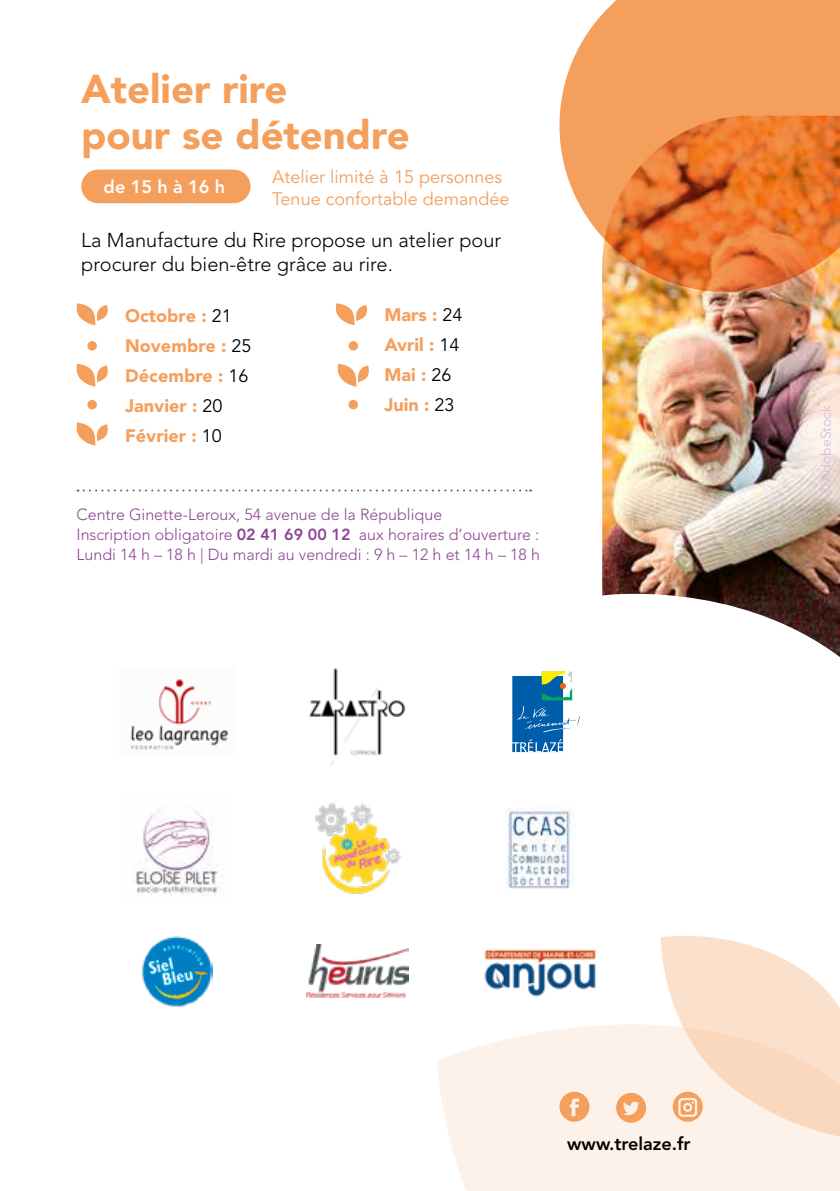
<style>
.page{position:relative;width:840px;height:1191px;background:#fff}
.page>*{position:absolute;margin:0;border:0;box-sizing:border-box;transform-origin:0 0}
.t1{font:900 40px/46px "Avenir LT Std";color:#f59f5d}
.t2{font:300 20px/24px "Avenir LT Std";color:#000}
.t3{font:900 18px/30px "Avenir LT Std";color:#f59f5d}
.t4{font:18px/21.6px "Avenir LT Std";color:#f59f5d}
.t5{font:800 18px "Avenir LT Std";color:#000}
.t6{font:800 18px "Avenir LT Std";color:#fff}
.t7{font:300 16px/20px "Avenir LT Std";color:#8e4694}
.t8{font:300 14px "Avenir LT Std";color:#d1bbdc}
.s1{font-weight:400;color:#000}
.s2{font-weight:800}
</style>
<div class="page">
<svg style="left:437px;top:1024px;width:402px;height:167px;background:#fdf3eb"></svg>
<svg style="left:655px;top:936px;width:184px;height:223px;background:#fbe7d7"></svg>
<div style="left:81px;top:170px;width:169px;height:33px;background:#f59f5d;border-radius:17px"></div>
<svg style="left:76px;top:303px;width:32px;height:22px"></svg>
<svg style="left:335px;top:303px;width:32px;height:22px"></svg>
<svg style="left:84px;top:489px;width:447px;height:2px"></svg>
<svg style="left:76px;top:364px;width:32px;height:23px"></svg>
<svg style="left:337px;top:364px;width:32px;height:23px"></svg>
<svg style="left:76px;top:422px;width:32px;height:23px"></svg>
<div style="left:87px;top:341px;width:10px;height:9px;background:#f59f5d;border-radius:50%"></div>
<div style="left:348px;top:341px;width:10px;height:9px;background:#f59f5d;border-radius:50%"></div>
<div style="left:87px;top:400px;width:10px;height:9px;background:#f59f5d;border-radius:50%"></div>
<div style="left:348px;top:400px;width:10px;height:9px;background:#f59f5d;border-radius:50%"></div>
<img style="left:134px;top:810px;width:86px;height:86px">
<img style="left:484px;top:949px;width:112px;height:48px">
<img style="left:130px;top:679px;width:98px;height:71px">
<img style="left:309px;top:668px;width:97px;height:98px">
<img style="left:506px;top:807px;width:68px;height:81px">
<svg style="left:512px;top:671px;width:67px;height:81px"></svg>
<img style="left:142px;top:936px;width:70px;height:71px">
<img style="left:315px;top:802px;width:87px;height:92px">
<img style="left:602px;top:308px;width:237px;height:349px">
<img style="left:559px;top:0;width:280px;height:308px">
<svg style="left:672px;top:1091px;width:30px;height:30px"></svg>
<svg style="left:615px;top:1092px;width:30px;height:30px"></svg>
<svg style="left:559px;top:1091px;width:30px;height:30px"></svg>
<img style="left:306px;top:944px;width:102px;height:54px">
<h1 class="t1" style="left:81px;top:65px;width:330px">Atelier rire<br>pour se détendre</h1>
<p class="t6" style="left:104px;top:176px;width:123px">de 15 h à 16 h</p>
<p class="t4" style="left:272px;top:167px;width:239px">Atelier limité à 15 personnes<br>Tenue confortable demandée</p>
<p class="t2" style="left:81px;top:228px;width:421px">La Manufacture du Rire propose un atelier pour procurer du bien-être grâce au rire.</p>
<p class="t3" style="left:125px;top:300px;width:127px">Octobre : <span class="s1">21<br></span>Novembre : <span class="s1">25<br></span>Décembre : <span class="s1">16<br></span>Janvier : <span class="s1">20<br></span>Février : <span class="s1">10</span></p>
<p class="t3" style="left:384px;top:300px;width:79px">Mars : <span class="s1">24<br></span>Avril : <span class="s1">14<br></span>Mai : <span class="s1">26<br></span>Juin : <span class="s1">23</span></p>
<p class="t7" style="left:76px;top:504px;width:464px">Centre Ginette-Leroux, 54 avenue de la République<br>Inscription obligatoire <span class="s2">02 41 69 00 12</span> aux horaires d’ouverture :<br>Lundi 14 h – 18 h | Du mardi au vendredi : 9 h – 12 h et 14 h – 18 h</p>
<p class="t8" style="left:817px;top:493px;width:90px;rotate:-90deg">©AdobeStock</p>
<p class="t5" style="left:567px;top:1133px;width:125px">www.trelaze.fr</p>
</div>
